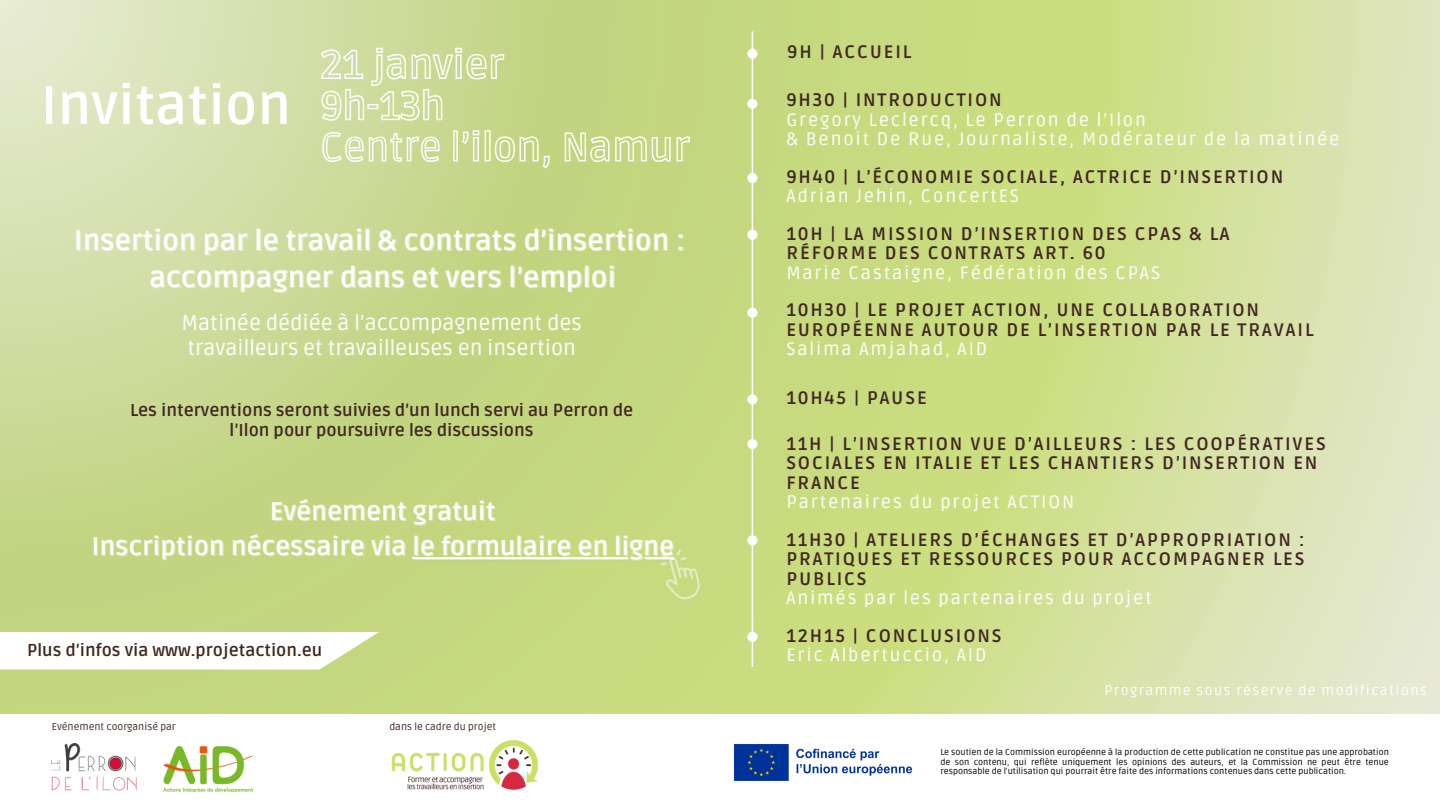
<style>
.page{position:relative;width:1440px;height:810px;background:#fff}
.page>*{position:absolute;margin:0;border:0;box-sizing:border-box;transform-origin:0 0}
.t1{font:700 54.1px "Ruda";color:#fff}
.t2{font:700 28px "Ruda";color:#fff}
.t3{font:700 25.5px "Ruda";color:#fff}
.t4{font:21.2px/24.8px "Ruda";color:#fff}
.t5{font:700 18px/19.5px "Ruda";letter-spacing:.1em;color:#412722}
.t6{font:18px "Ruda";letter-spacing:.1em;color:#fff}
.t7{font:700 17.2px/20.2px "Ruda";color:#412722;text-align:center}
.t8{font:700 17.1px "Ruda";color:#412722}
.t9{font:13.8px "Ruda";letter-spacing:.1em;color:#fff}
.t10{font:10.1px "Ruda";color:#412722}
.t11{font:8.7px/9.4px "Ruda";color:#000;text-align:justify}
.s1{font-weight:400;color:#fff}
</style>
<div class="page">
<img style="left:0;top:0;width:1440px;height:792px">
<hr style="left:413px;top:557px;width:261px;height:2px;background:#fff">
<p class="t1" style="left:41px;top:74px;width:252px">Invitation</p>
<h4 class="t2" style="left:74px;top:224px;width:613px">Insertion par le travail &amp; contrats d’insertion :</h4>
<h3 class="t2" style="left:149px;top:261px;width:468px">accompagner dans et vers l’emploi</h3>
<h3 class="t4" style="left:181px;top:311px;width:402px">Matinée dédiée à l’accompagnement des travailleurs et travailleuses en insertion</h3>
<p class="t7" style="left:130px;top:401px;width:505px">Les interventions seront suivies d’un lunch servi au Perron de l’Ilon pour poursuivre les discussions</p>
<h5 class="t3" style="left:270px;top:497px;width:227px">Evénement gratuit</h5>
<p class="t3" style="left:91px;top:532px;width:584px">Inscription nécessaire via le formulaire en ligne</p>
<h3 class="t8" style="left:27px;top:640px;width:297px">Plus d’infos via www.projetaction.eu</h3>
<h1 class="t10" style="left:52px;top:720px;width:125px">Evénement coorganisé par</h1>
<h1 class="t10" style="left:389px;top:720px;width:108px">dans le cadre du projet</h1>
<p class="t5" style="left:787px;top:43px;width:125px">9H | ACCUEIL</p>
<p class="t5" style="left:786px;top:91px;width:217px">9H30 | INTRODUCTION</p>
<h6 class="t6" style="left:786px;top:109px;width:361px">Gregory Leclercq, Le Perron de l’Ilon</h6>
<h6 class="t6" style="left:786px;top:129px;width:555px">&amp; Benoit De Rue, Journaliste, Modérateur de la matinée</h6>
<h6 class="t5" style="left:786px;top:167px;width:498px">9H40 | L’ÉCONOMIE SOCIALE, ACTRICE D’INSERTION<br><span class="s1">Adrian Jehin, ConcertES</span></h6>
<h5 class="t5" style="left:786px;top:224px;width:445px">10H | LA MISSION D’INSERTION DES CPAS &amp; LA<br>RÉFORME DES CONTRATS ART. 60<br><span class="s1">Marie Castaigne, Fédération des CPAS</span></h5>
<h6 class="t5" style="left:786px;top:301px;width:529px">10H30 | LE PROJET ACTION, UNE COLLABORATION<br>EUROPÉENNE AUTOUR DE L’INSERTION PAR LE TRAVAIL<br><span class="s1">Salima Amjahad, AID</span></h6>
<h6 class="t5" style="left:786px;top:389px;width:142px">10H45 | PAUSE</h6>
<p class="t5" style="left:786px;top:434px;width:541px">11H | L’INSERTION VUE D’AILLEURS : LES COOPÉRATIVES SOCIALES EN ITALIE ET LES CHANTIERS D’INSERTION EN FRANCE<br><span class="s1">Partenaires du projet ACTION</span></p>
<p class="t5" style="left:786px;top:530px;width:520px">11H30 | ATELIERS D’ÉCHANGES ET D’APPROPRIATION :<br>PRATIQUES ET RESSOURCES POUR ACCOMPAGNER LES PUBLICS<br><span class="s1">Animés par les partenaires du projet</span></p>
<p class="t5" style="left:786px;top:626px;width:217px">12H15 | CONCLUSIONS</p>
<p class="t6" style="left:786px;top:644px;width:202px">Eric Albertuccio, AID</p>
<p class="t9" style="left:1105px;top:683px;width:324px">Programme sous réserve de modifications</p>
<h2 class="t11" style="left:940px;top:748px;width:450px">Le soutien de la Commission européenne à la production de cette publication ne constitue pas une approbation de son contenu, qui reflète uniquement les opinions des auteurs, et la Commission ne peut être tenue responsable de l'utilisation qui pourrait être faite des informations contenues dans cette publication.</h2>
</div>
